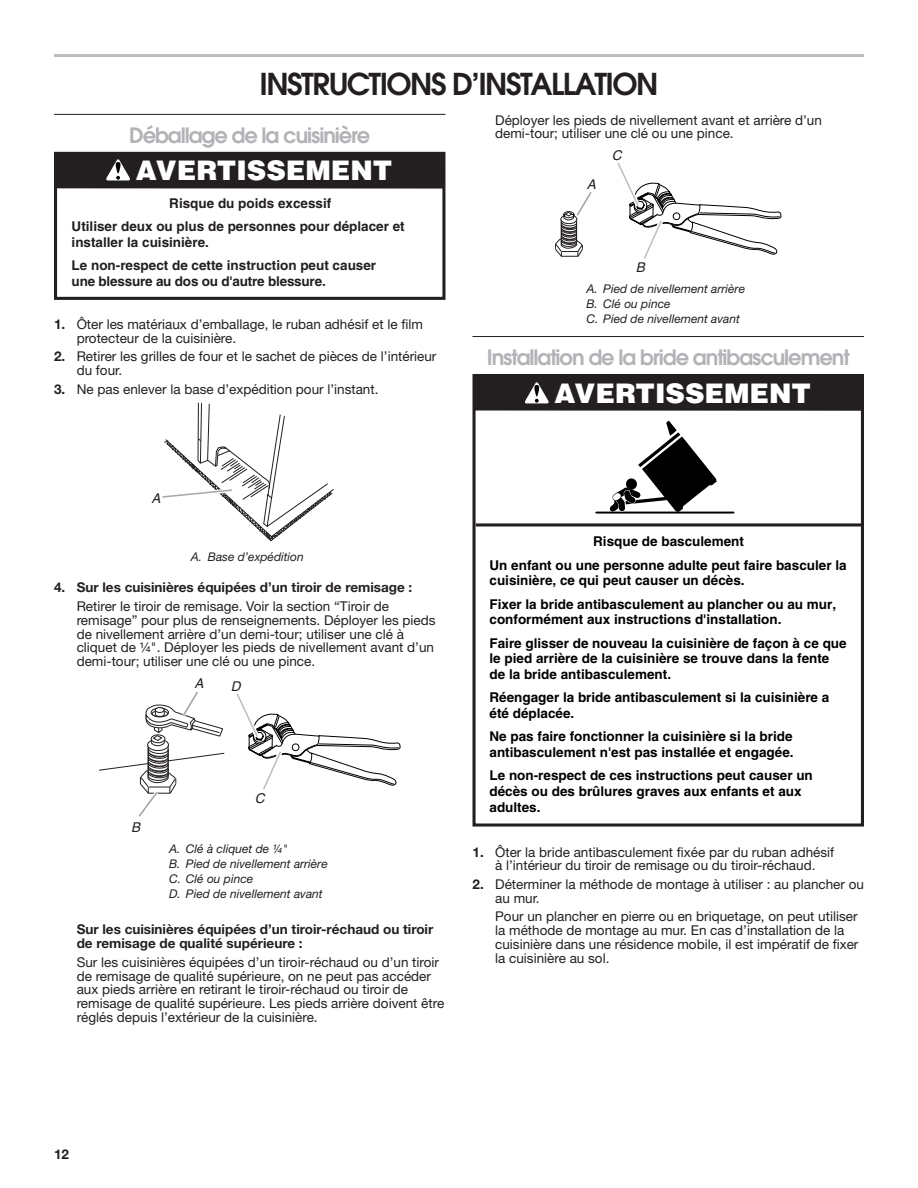
<style>
.page{position:relative;width:918px;height:1188px;background:#fff}
.page>*{position:absolute;margin:0;border:0;box-sizing:border-box;transform-origin:0 0}
.Heading_1{font:600 30px "Avant Garde";letter-spacing:-.05em;color:#231f20}
.t1{font:900 27px "Helvetica";color:#fff}
.Heading_2{font:600 21px "Avant Garde";letter-spacing:-.05em;color:#b2b3b7}
.Body_Indent{font:13.5px/13.8px "Helvetica Neue";color:#231f20}
.t2{font:700 13.5px/15.8px "Helvetica";color:#000}
.t3{font:700 13.5px/23.2px "Helvetica";color:#231f20}
.Body_Indent-2{font:700 13.5px/13.8px "Helvetica Neue";color:#231f20}
.t4{font:italic 13.5px "Helvetica";color:#231f20}
.t5{font:italic 12px/15px "Helvetica Neue";color:#231f20}
.s1{font-weight:700}
</style>
<div class="page">
<hr style="left:54px;top:114px;width:392px;height:1px;background:#231f20">
<div style="left:54px;top:152px;width:391px;height:148px;border:3px solid #231f20"></div>
<div style="left:56px;top:152px;width:388px;height:37px;background:#231f20"></div>
<svg style="left:106px;top:159px;width:24px;height:22px"></svg>
<svg style="left:162px;top:403px;width:172px;height:139px"></svg>
<svg style="left:99px;top:691px;width:301px;height:126px"></svg>
<hr style="left:472px;top:336px;width:392px;height:1px;background:#231f20">
<svg style="left:617px;top:162px;width:164px;height:97px"></svg>
<svg style="left:555px;top:192px;width:37px;height:65px"></svg>
<div style="left:472px;top:374px;width:392px;height:453px;border:3px solid #231f20"></div>
<hr style="left:476px;top:523px;width:386px;height:3px;background:#231f20">
<div style="left:474px;top:375px;width:388px;height:36px;background:#231f20"></div>
<hr style="left:596px;top:512px;width:138px;height:2px;background:#000">
<svg style="left:604px;top:420px;width:114px;height:94px"></svg>
<svg style="left:525px;top:382px;width:24px;height:21px"></svg>
<hr style="left:54px;top:54px;width:810px;height:3px;background:#bcbdc0">
<h1 class="Heading_1" style="left:260px;top:64px;width:400px">INSTRUCTIONS D’INSTALLATION</h1>
<h2 class="Heading_2" style="left:129px;top:121px;width:243px">Déballage de la cuisinière</h2>
<p class="t1" style="left:136px;top:153px;width:258px">AVERTISSEMENT</p>
<p class="t3" style="left:72px;top:192px;width:335px;text-indent:98px">Risque du poids excessif<br>Utiliser deux ou plus de personnes pour déplacer et</p>
<p class="t3" style="left:72px;top:231px;width:306px">installer la cuisinière.<br>Le non-respect de cette instruction peut causer</p>
<p class="t3" style="left:72px;top:270px;width:256px">une blessure au dos ou d'autre blessure.</p>
<p class="Body_Indent" style="left:77px;top:317px;width:348px;text-indent:-23px"><span class="s1">1.</span> Ôter les matériaux d’emballage, le ruban adhésif et le film protecteur de la cuisinière.</p>
<p class="Body_Indent" style="left:77px;top:350px;width:361px;text-indent:-23px"><span class="s1">2.</span> Retirer les grilles de four et le sachet de pièces de l’intérieur du four.</p>
<p class="Body_Indent" style="left:54px;top:382px;width:326px"><span class="s1">3.</span> Ne pas enlever la base d’expédition pour l’instant.</p>
<p class="Body_Indent" style="left:495px;top:113px;width:328px">Déployer les pieds de nivellement avant et arrière d’un demi-tour; utiliser une clé ou une pince.</p>
<p class="t4" style="left:587px;top:176px;width:11px">A</p>
<p class="t4" style="left:612px;top:147px;width:11px">C</p>
<p class="t4" style="left:636px;top:259px;width:11px">B</p>
<p class="t5" style="left:586px;top:281px;width:160px">A. Pied de nivellement arrière<br>B. Clé ou pince<br>C. Pied de nivellement avant</p>
<h2 class="Heading_2" style="left:487px;top:344px;width:364px">Installation de la bride antibasculement</h2>
<p class="t1" style="left:554px;top:376px;width:258px">AVERTISSEMENT</p>
<p class="t4" style="left:152px;top:490px;width:11px">A</p>
<p class="t5" style="left:191px;top:549px;width:114px">A. Base d’expédition</p>
<p class="Body_Indent-2" style="left:54px;top:580px;width:360px">4. Sur les cuisinières équipées d’un tiroir de remisage :</p>
<p class="Body_Indent" style="left:77px;top:599px;width:360px">Retirer le tiroir de remisage. Voir la section “Tiroir de remisage” pour plus de renseignements. Déployer les pieds de nivellement arrière d’un demi-tour; utiliser une clé à cliquet de ¼". Déployer les pieds de nivellement avant d’un demi-tour; utiliser une clé ou une pince.</p>
<p class="t4" style="left:194px;top:675px;width:11px">A</p>
<p class="t4" style="left:231px;top:678px;width:11px">D</p>
<p class="t4" style="left:131px;top:819px;width:11px">B</p>
<p class="t4" style="left:255px;top:790px;width:11px">C</p>
<p class="t5" style="left:169px;top:841px;width:160px">A. Clé à cliquet de ¼"<br>B. Pied de nivellement arrière<br>C. Clé ou pince<br>D. Pied de nivellement avant</p>
<p class="Body_Indent-2" style="left:77px;top:922px;width:358px">Sur les cuisinières équipées d’un tiroir-réchaud ou tiroir de remisage de qualité supérieure :</p>
<p class="Body_Indent" style="left:77px;top:955px;width:369px">Sur les cuisinières équipées d’un tiroir-réchaud ou d’un tiroir de remisage de qualité supérieure, on ne peut pas accéder aux pieds arrière en retirant le tiroir-réchaud ou tiroir de remisage de qualité supérieure. Les pieds arrière doivent être réglés depuis l’extérieur de la cuisinière.</p>
<p class="t2" style="left:490px;top:530px;width:359px;line-height:23.2px;text-align:center">Risque de basculement<br>Un enfant ou une personne adulte peut faire basculer la</p>
<p class="t2" style="left:490px;top:569px;width:348px;line-height:23.2px">cuisinière, ce qui peut causer un décès.<br>Fixer la bride antibasculement au plancher ou au mur,</p>
<p class="t2" style="left:490px;top:608px;width:359px;line-height:23.2px">conformément aux instructions d'installation.<br>Faire glisser de nouveau la cuisinière de façon à ce que</p>
<p class="t2" style="left:490px;top:651px;width:341px">le pied arrière de la cuisinière se trouve dans la fente de la bride antibasculement.</p>
<p class="t2" style="left:490px;top:690px;width:341px">Réengager la bride antibasculement si la cuisinière a été déplacée.</p>
<p class="t2" style="left:490px;top:729px;width:306px">Ne pas faire fonctionner la cuisinière si la bride antibasculement n'est pas installée et engagée.</p>
<p class="t2" style="left:490px;top:768px;width:325px">Le non-respect de ces instructions peut causer un décès ou des brûlures graves aux enfants et aux adultes.</p>
<p class="Body_Indent" style="left:472px;top:845px;width:363px;text-align:center"><span class="s1">1.</span> Ôter la bride antibasculement fixée par du ruban adhésif à l’intérieur du tiroir de remisage ou du tiroir-réchaud.</p>
<p class="Body_Indent" style="left:495px;top:877px;width:370px;text-indent:-23px"><span class="s1">2.</span> Déterminer la méthode de montage à utiliser : au plancher ou au mur.</p>
<p class="Body_Indent" style="left:495px;top:909px;width:365px">Pour un plancher en pierre ou en briquetage, on peut utiliser la méthode de montage au mur. En cas d’installation de la cuisinière dans une résidence mobile, il est impératif de fixer la cuisinière au sol.</p>
<p class="Body_Indent-2" style="left:54px;top:1147px;width:17px">12</p>
</div>
